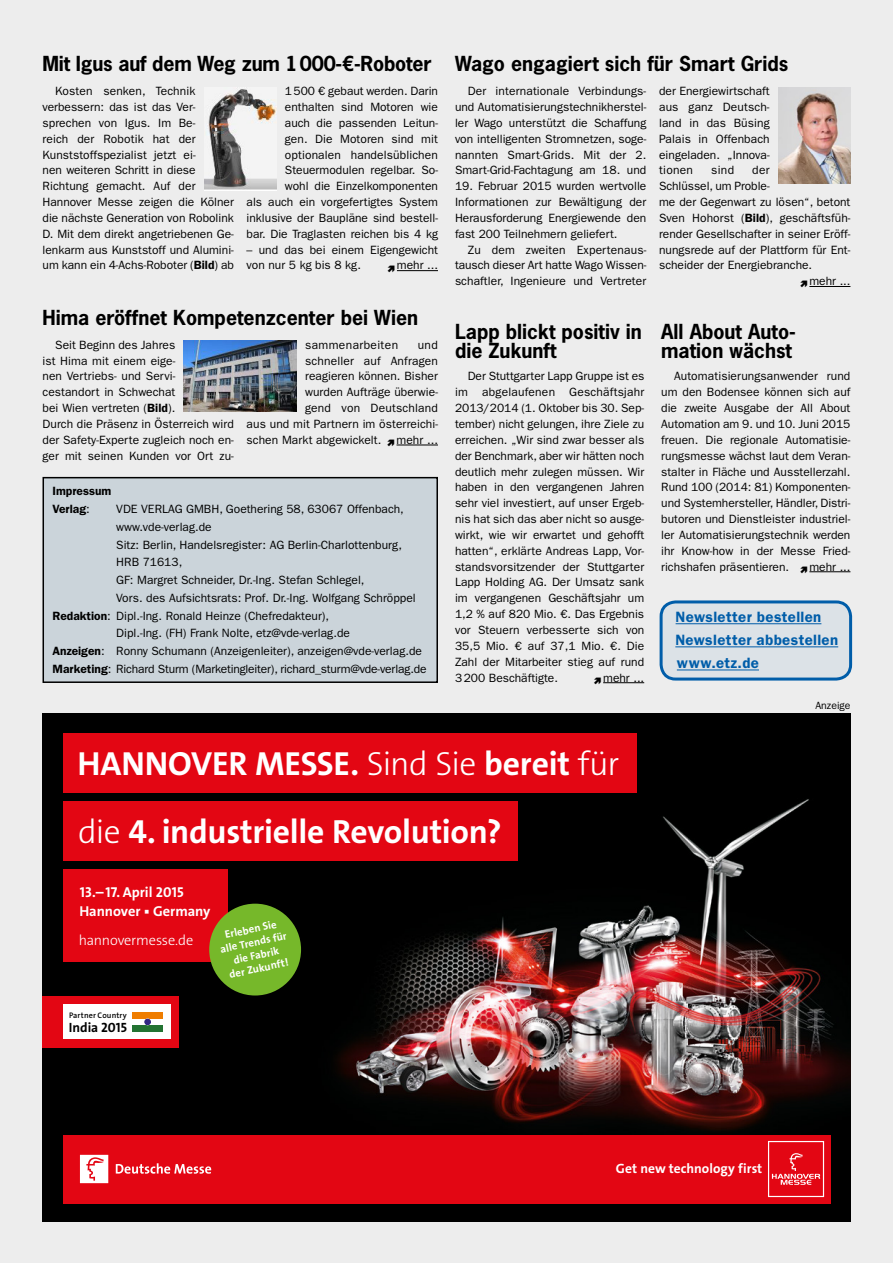
<style>
.page{position:relative;width:893px;height:1263px;background:#ededed}
.page>*{position:absolute;margin:0;border:0;box-sizing:border-box;transform-origin:0 0}
.t1{font:33.6px/68.1px "The Sans LP7 Bld";letter-spacing:-.005em;color:#fff}
.t2{font:700 19.5px/19.5px "News Gothic Std";color:#000}
.t3{font:600 15px/23.1px "ITC Franklin Gothic Std";letter-spacing:.025em;color:#005da9}
.t4{font:14.4px/19.2px "The Sans LP7 Bld";color:#fff}
.t5{font:14.4px "The Sans LP3 Lig";letter-spacing:-.01em;color:#fff}
.t6{font:13.5px "The Sans LP7 Bld";color:#fff}
.t7{font:13.5px "The Sans LP7 Bld";color:#000}
.t8{font:12px/15.9px "ITC Franklin Gothic Std";color:#000;text-align:justify}
.t9{font:600 12px/17.9px "ITC Franklin Gothic Std";color:#000}
.t10{font:12px "ITC Franklin Gothic Std";letter-spacing:.03em;color:#000}
.t11{font:10.8px/13.2px "The Sans LP7 Bld";color:#fff;text-align:center}
.t12{font:10.5px "ITC Franklin Gothic Std";color:#000}
.t13{font:8.1px "The Sans LP6 Se Bld";letter-spacing:.015em;color:#000}
.s1{font-weight:600}
.s2{font-weight:400}
.s3{font-family:"The Sans LP3 Lig"}
</style>
<div class="page">
<div style="left:43px;top:478px;width:394px;height:204px;background:#cbd4da"></div>
<div style="left:43px;top:477px;width:395px;height:206px;border:2px solid #000"></div>
<div style="left:661px;top:602px;width:190px;height:77px;background:#dce2e7;border-radius:15px"></div>
<hr style="left:676px;top:623px;width:145px;height:1px;background:#005da9">
<hr style="left:675px;top:646px;width:163px;height:1px;background:#005da9">
<hr style="left:677px;top:670px;width:82px;height:1px;background:#005da9">
<div style="left:660px;top:600px;width:192px;height:80px;border:3px solid #005da9;border-radius:15px"></div>
<img style="left:43px;top:713px;width:807px;height:508px">
<div style="left:63px;top:1135px;width:767px;height:68px;background:#e30613"></div>
<svg style="left:116px;top:1163px;width:95px;height:11px"></svg>
<svg style="left:80px;top:1155px;width:28px;height:28px"></svg>
<svg style="left:768px;top:1141px;width:57px;height:57px"></svg>
<div style="left:63px;top:733px;width:573px;height:60px;background:#e30613"></div>
<div style="left:63px;top:802px;width:455px;height:59px;background:#e30613"></div>
<div style="left:63px;top:870px;width:165px;height:92px;background:#e30613"></div>
<div style="left:43px;top:996px;width:136px;height:51px;background:#e30613"></div>
<div style="left:63px;top:1005px;width:107px;height:34px;background:#fff"></div>
<svg style="left:132px;top:1018px;width:31px;height:1px"></svg>
<div style="left:132px;top:1012px;width:31px;height:6px;background:#ef7d00"></div>
<div style="left:132px;top:1025px;width:31px;height:7px;background:#237332"></div>
<svg style="left:144px;top:1019px;width:7px;height:7px"></svg>
<div style="left:209px;top:904px;width:92px;height:91px;background:#76b82a;border-radius:50%"></div>
<hr style="left:809px;top:286px;width:41px;height:1px;background:#000">
<img style="left:778px;top:88px;width:72px;height:96px">
<hr style="left:603px;top:682px;width:41px;height:1px;background:#000">
<hr style="left:809px;top:571px;width:41px;height:1px;background:#000">
<hr style="left:397px;top:270px;width:41px;height:1px;background:#000">
<img style="left:204px;top:87px;width:72px;height:103px">
<hr style="left:396px;top:445px;width:42px;height:1px;background:#000">
<img style="left:184px;top:341px;width:113px;height:71px">
<h2 class="t2" style="left:43px;top:54px;width:390px">Mit Igus auf dem Weg zum 1000-€-Roboter</h2>
<p class="t8" style="left:43px;top:83px;width:193px;text-align:left;text-indent:13px">Kosten senken, Technik verbessern: das ist das Ver&shy;sprechen von Igus. Im Be-<br>reich der Robotik hat der<br>Kunststoffspezialist jetzt ei-<br>nen weiteren Schritt in diese<br>Richtung gemacht. Auf der<br>Hannover Messe zeigen die Kölner die nächste Generation von Robolink<br>D. Mit dem direkt angetriebenen Ge&shy;lenkarm aus Kunststoff und Alumini&shy;um kann ein 4-Achs-Roboter (<span class="s1">Bild</span>) ab</p>
<p class="t8" style="left:247px;top:83px;width:193px;text-align:right">1500 € gebaut werden. Darin enthalten sind Motoren wie<br>auch die passenden Leitun-<br>gen. Die Motoren sind mit optionalen handelsüblichen<br>Steuermodulen regelbar. So-<br>wohl die Einzelkomponenten<br>als auch ein vorgefertigtes System inklusive der Baupläne sind bestell&shy;bar. Die Traglasten reichen bis 4 kg</p>
<p class="t8" style="left:247px;top:242px;width:193px">– und das bei einem Eigengewicht von nur 5 kg bis 8 kg.</p>
<p class="t8" style="left:397px;top:257px;width:43px">mehr ...</p>
<h2 class="t2" style="left:43px;top:307px;width:377px">Hima eröffnet Kompetenzcenter bei Wien</h2>
<p class="t8" style="left:43px;top:337px;width:193px;text-align:left;text-indent:13px">Seit Beginn des Jahres<br>ist Hima mit einem eige-<br>nen Vertriebs- und Servi&shy;cestandort in Schwechat<br>bei Wien vertreten (<span class="s1">Bild</span>).<br>Durch die Präsenz in Österreich wird der Safety-Experte zugleich noch en&shy;ger mit seinen Kunden vor Ort zu-</p>
<p class="t10" style="left:305px;top:338px;width:95px">sammenarbeiten</p>
<p class="t8" style="left:418px;top:337px;width:22px">und</p>
<p class="t8" style="left:305px;top:353px;width:134px">schneller auf Anfragen</p>
<p class="t8" style="left:305px;top:368px;width:134px">reagieren können. Bisher</p>
<p class="t8" style="left:305px;top:384px;width:134px">wurden Aufträge überwie-</p>
<p class="t8" style="left:305px;top:400px;width:134px">gend von Deutschland</p>
<p class="t8" style="left:247px;top:416px;width:193px">aus und mit Partnern im österreichi-</p>
<p class="t8" style="left:247px;top:432px;width:136px">schen Markt abgewickelt.</p>
<p class="t8" style="left:396px;top:432px;width:43px">mehr ...</p>
<p class="t9" style="left:53px;top:482px;width:60px">Impressum<br>Verlag<span class="s2">:</span></p>
<p class="t8" style="left:116px;top:501px;width:289px">VDE VERLAG GMBH, Goethering 58, 63067 Offenbach,</p>
<p class="t8" style="left:116px;top:519px;width:97px">www.vde-verlag.de</p>
<p class="t8" style="left:116px;top:537px;width:287px">Sitz: Berlin, Handelsregister: AG Berlin-Charlottenburg,</p>
<p class="t8" style="left:116px;top:554px;width:68px">HRB 71613,</p>
<p class="t8" style="left:116px;top:572px;width:250px">GF: Margret Schneider, Dr.-Ing. Stefan Schlegel,</p>
<p class="t8" style="left:116px;top:590px;width:301px">Vors. des Aufsichtsrats: Prof. Dr.-Ing. Wolfgang Schröppel</p>
<p class="t8" style="left:53px;top:608px;width:278px"><span class="s1">Redaktion</span>: Dipl.-Ing. Ronald Heinze (Chefredakteur),</p>
<p class="t8" style="left:116px;top:625px;width:235px">Dipl.-Ing. (FH) Frank Nolte, etz@vde-verlag.de</p>
<p class="t8" style="left:53px;top:643px;width:371px"><span class="s1">Anzeigen</span>: Ronny Schumann (Anzeigenleiter), anzeigen@vde-verlag.de</p>
<p class="t8" style="left:53px;top:661px;width:376px"><span class="s1">Marketing</span>: Richard Sturm (Marketingleiter), richard_sturm@vde-verlag.de</p>
<h2 class="t2" style="left:455px;top:54px;width:335px">Wago engagiert sich für Smart Grids</h2>
<p class="t8" style="left:455px;top:83px;width:193px;text-indent:13px">Der internationale Verbindungs&shy;und Automatisierungstechnikherstel&shy;ler Wago unterstützt die Schaffung von intelligenten Stromnetzen, soge&shy;nannten Smart-Grids. Mit der 2.<br>Smart-Grid-Fachtagung am 18. und</p>
<p class="t8" style="left:455px;top:178px;width:193px">19. Februar 2015 wurden wertvolle Informationen zur Bewältigung der Herausforderung Energiewende den fast 200 Teilnehmern geliefert.</p>
<p class="t8" style="left:455px;top:242px;width:193px;text-indent:13px">Zu dem zweiten Expertenaus&shy;tausch dieser Art hatte Wago Wissen&shy;schaftler, Ingenieure und Vertreter</p>
<p class="t8" style="left:659px;top:83px;width:112px">der Energiewirtschaft aus ganz Deutsch&shy;land in das Büsing Palais in Offenbach eingeladen. „Innova&shy;tionen</p>
<p class="t8" style="left:711px;top:162px;width:24px">sind</p>
<p class="t8" style="left:752px;top:162px;width:19px">der</p>
<p class="t8" style="left:659px;top:178px;width:112px">Schlüssel, um Proble-</p>
<p class="t8" style="left:659px;top:194px;width:193px">me der Gegenwart zu lösen“, betont</p>
<p class="t8" style="left:659px;top:210px;width:193px">Sven Hohorst (<span class="s1">Bild</span>), geschäftsfüh-</p>
<p class="t8" style="left:659px;top:226px;width:193px">render Gesellschafter in seiner Eröff-</p>
<p class="t8" style="left:659px;top:242px;width:193px">nungsrede auf der Plattform für Ent-</p>
<p class="t8" style="left:659px;top:258px;width:155px">scheider der Energiebranche.</p>
<p class="t8" style="left:809px;top:273px;width:43px">mehr ...</p>
<h2 class="t2" style="left:455px;top:321px;width:188px">Lapp blickt positiv in die Zukunft</h2>
<p class="t8" style="left:455px;top:368px;width:191px;text-indent:13px">Der Stuttgarter Lapp Gruppe ist es im abgelaufenen Geschäftsjahr 2013/2014 (1. Oktober bis 30. Sep&shy;tember) nicht gelungen, ihre Ziele zu erreichen. „Wir sind zwar besser als der Benchmark, aber wir hätten noch deutlich mehr zulegen müssen. Wir haben in den vergangenen Jahren sehr viel investiert, auf unser Ergeb&shy;nis hat sich das aber nicht so ausge&shy;wirkt, wie wir erwartet und gehofft hatten“, erklärte Andreas Lapp, Vor&shy;standsvorsitzender der Stuttgarter Lapp Holding AG. Der Umsatz sank im vergangenen Geschäftsjahr um 1,2 % auf 820 Mio. €. Das Ergebnis vor Steuern verbesserte sich von 35,5 Mio. € auf 37,1 Mio. €. Die Zahl der Mitarbeiter stieg auf rund 3200 Beschäftigte.</p>
<p class="t8" style="left:603px;top:670px;width:43px">mehr ...</p>
<h2 class="t2" style="left:661px;top:321px;width:135px">All About Auto&shy;mation wächst</h2>
<p class="t8" style="left:661px;top:368px;width:191px;text-indent:13px">Automatisierungsanwender rund um den Bodensee können sich auf die zweite Ausgabe der All About Automation am 9. und 10. Juni 2015 freuen. Die regionale Automatisie&shy;rungsmesse wächst laut dem Veran&shy;stalter in Fläche und Ausstellerzahl.<br>Rund 100 (2014: 81) Komponenten&shy;und Systemhersteller, Händler, Distri&shy;butoren und Dienstleister industriel&shy;ler Automatisierungstechnik werden ihr Know-how in der Messe Fried&shy;richshafen präsentieren.</p>
<p class="t8" style="left:809px;top:559px;width:43px">mehr ...</p>
<p class="t3" style="left:675px;top:605px;width:164px">Newsletter bestellen<br>Newsletter abbestellen www.etz.de</p>
<p class="t12" style="left:815px;top:699px;width:37px">Anzeige</p>
<h1 class="t1" style="left:77px;top:730px;width:544px">HANNOVER MESSE. <span class="s3">Sind Sie</span> bereit <span class="s3">für die</span> 4. industrielle Revolution?</h1>
<p class="t4" style="left:79px;top:883px;width:132px">13.– 17. April 2015<br>Hannover ▪ Germany</p>
<p class="t5" style="left:79px;top:931px;width:116px">hannovermesse.de</p>
<p class="t11" style="left:216px;top:930px;width:69px;rotate:-12deg">Erleben Sie alle Trends für die Fabrik<br>der Zukunft!</p>
<p class="t13" style="left:69px;top:1010px;width:59px">Partner Country</p>
<p class="t7" style="left:69px;top:1019px;width:60px">India 2015</p>
<p class="t6" style="left:616px;top:1160px;width:148px">Get new technology first</p>
</div>
